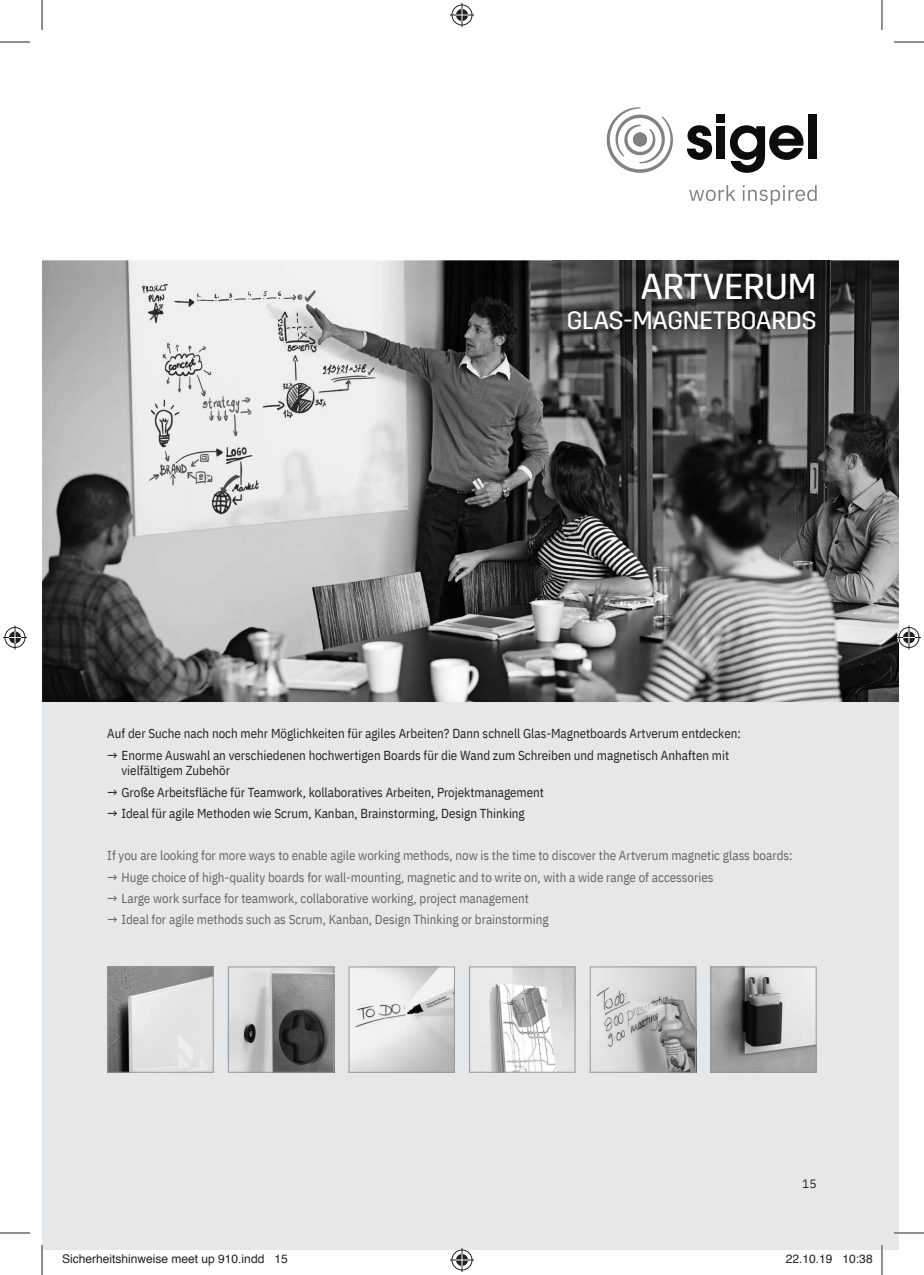
<style>
.page{position:relative;width:924px;height:1275px;background:#fff}
.page>*{position:absolute;margin:0;border:0;box-sizing:border-box;transform-origin:0 0}
.t1{font:36px "Trim";color:#fff}
.t2{font:25px "Trim";color:#fff}
.t3{font:13px/15.6px "IBM Plex Sans Cond";color:#231f20}
.t4{font:13px "IBM Plex Sans Cond";color:#636366}
.t5{font:12px "Helvetica";color:#231f20}
.t6{font:12px "IBM Plex Sans";color:#231f20}
.s1{font-family:"IBM Plex Sans"}
</style>
<div class="page">
<svg style="left:686px;top:125px;width:25px;height:35px"></svg>
<div style="left:716px;top:126px;width:9px;height:33px;background:#0c0c0c"></div>
<div style="left:807px;top:115px;width:9px;height:44px;background:#0c0c0c"></div>
<div style="left:716px;top:115px;width:9px;height:8px;background:#0c0c0c"></div>
<svg style="left:606px;top:107px;width:66px;height:66px"></svg>
<svg style="left:729px;top:125px;width:74px;height:48px"></svg>
<svg style="left:689px;top:185px;width:127px;height:20px"></svg>
<img style="left:42px;top:260px;width:856px;height:442px">
<div style="left:42px;top:702px;width:856px;height:548px;background:#e6e7e9"></div>
<img style="left:109px;top:968px;width:102px;height:102px">
<div style="left:107px;top:966px;width:106px;height:106px;border:1px solid #939598"></div>
<img style="left:230px;top:968px;width:102px;height:102px">
<div style="left:228px;top:966px;width:106px;height:106px;border:1px solid #939598"></div>
<img style="left:350px;top:968px;width:102px;height:102px">
<div style="left:348px;top:966px;width:106px;height:106px;border:1px solid #939598"></div>
<img style="left:489px;top:968px;width:84px;height:102px">
<div style="left:469px;top:966px;width:106px;height:106px;border:1px solid #939598"></div>
<img style="left:597px;top:968px;width:96px;height:102px">
<div style="left:589px;top:966px;width:106px;height:106px;border:1px solid #939598"></div>
<img style="left:712px;top:968px;width:102px;height:102px">
<div style="left:710px;top:966px;width:106px;height:106px;border:1px solid #939598"></div>
<img style="left:552px;top:260px;width:277px;height:84px">
<hr style="left:893px;top:1231px;width:30px;height:3px;background:#fff">
<hr style="left:880px;top:1245px;width:2px;height:30px;background:#fff">
<hr style="left:0;top:42px;width:30px;height:1px;background:#231f20">
<hr style="left:893px;top:42px;width:30px;height:1px;background:#231f20">
<hr style="left:0;top:1232px;width:30px;height:1px;background:#231f20">
<hr style="left:893px;top:1232px;width:30px;height:1px;background:#231f20">
<hr style="left:42px;top:0;width:1px;height:30px;background:#231f20">
<hr style="left:42px;top:1245px;width:1px;height:30px;background:#231f20">
<hr style="left:881px;top:0;width:1px;height:30px;background:#231f20">
<hr style="left:881px;top:1245px;width:1px;height:30px;background:#231f20">
<svg style="left:450px;top:3px;width:24px;height:24px"></svg>
<svg style="left:450px;top:1248px;width:24px;height:24px"></svg>
<svg style="left:3px;top:625px;width:24px;height:24px"></svg>
<svg style="left:896px;top:625px;width:24px;height:24px"></svg>
<h1 class="t1" style="left:640px;top:266px;width:177px">ARTVERUM</h1>
<h2 class="t2" style="left:566px;top:306px;width:251px">GLAS-MAGNETBOARDS</h2>
<p class="t3" style="left:107px;top:725px;width:634px">Auf der Suche nach noch mehr Möglichkeiten für agiles Arbeiten? Dann schnell Glas-Magnetboards Artverum entdecken:</p>
<p class="t3" style="left:121px;top:746px;width:609px;text-indent:-14px"><span class="s1">→</span> Enorme Auswahl an verschiedenen hochwertigen Boards für die Wand zum Schreiben und magnetisch Anhaften mit vielfältigem Zubehör</p>
<p class="t3" style="left:107px;top:783px;width:438px"><span class="s1">→</span> Große Arbeitsfläche für Teamwork, kollaboratives Arbeiten, Projektmanagement</p>
<p class="t3" style="left:107px;top:804px;width:419px"><span class="s1">→</span> Ideal für agile Methoden wie Scrum, Kanban, Brainstorming, Design Thinking</p>
<p class="t4" style="left:107px;top:845px;width:686px">If you are looking for more ways to enable agile working methods, now is the time to discover the Artverum magnetic glass boards:</p>
<p class="t4" style="left:107px;top:867px;width:607px"><span class="s1">→</span> Huge choice of high-quality boards for wall-mounting, magnetic and to write on, with a wide range of accessories</p>
<p class="t4" style="left:107px;top:888px;width:423px"><span class="s1">→</span> Large work surface for teamwork, collaborative working, project management</p>
<p class="t4" style="left:107px;top:909px;width:442px"><span class="s1">→</span> Ideal for agile methods such as Scrum, Kanban, Design Thinking or brainstorming</p>
<p class="t6" style="left:801px;top:1175px;width:16px">15</p>
<p class="t5" style="left:62px;top:1249px;width:227px">Sicherheitshinweise meet up 910.indd 15</p>
<p class="t5" style="left:785px;top:1249px;width:88px">22.10.19 10:38</p>
</div>
